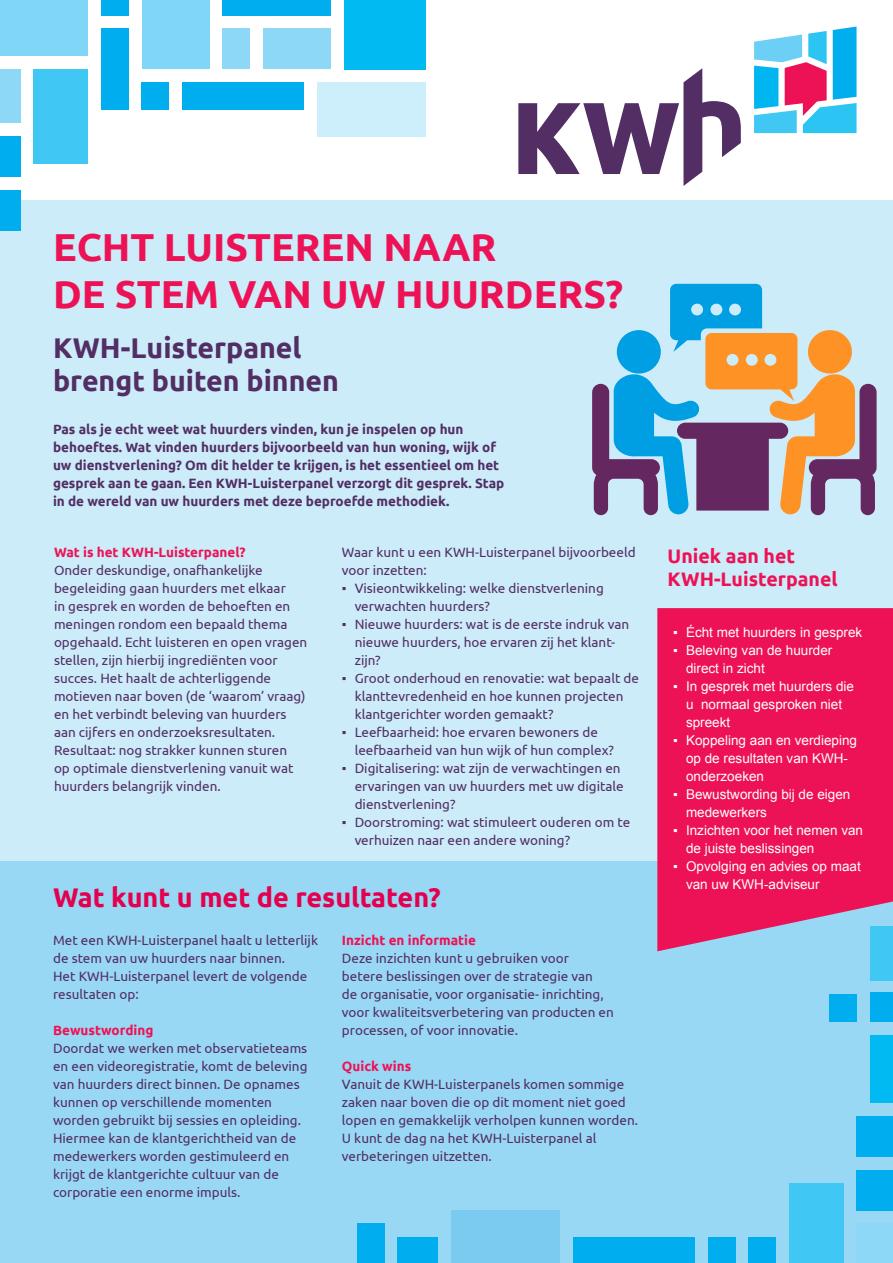
<style>
.page{position:relative;width:893px;height:1263px;background:#fff}
.page>*{position:absolute;margin:0;border:0;box-sizing:border-box;transform-origin:0 0}
.t1{font:700 39px "Ubuntu";color:#ed1255}
.t2{font:700 28.5px/33px "Ubuntu";color:#522e64}
.t3{font:700 27px "Ubuntu";color:#e4004e}
.t4{font:700 19.5px "Ubuntu";color:#ed1255}
.t5{font:13.5px/18px "Ubuntu";color:#522e64}
.t6{font:13.5px/18px "Arial";color:#fff}
.t7{font:700 13.5px/18px "Ubuntu";color:#522e64}
.t8{font:700 13.5px "Ubuntu";color:#ed1255}
.s1{font-family:"Arial"}
</style>
<div class="page">
<svg style="left:754px;top:27px;width:102px;height:106px"></svg>
<svg style="left:518px;top:68px;width:223px;height:118px"></svg>
<div style="left:0;top:201px;width:893px;height:660px;background:#ccecf9"></div>
<div style="left:0;top:861px;width:893px;height:402px;background:#99d8f4"></div>
<svg style="left:657px;top:608px;width:236px;height:343px;background:#e72060"></svg>
<div style="left:357px;top:1224px;width:27px;height:39px;background:#00aeef"></div>
<div style="left:857px;top:1224px;width:36px;height:39px;background:#8dd7f7"></div>
<div style="left:789px;top:1183px;width:54px;height:80px;background:#40c7f4"></div>
<div style="left:857px;top:1116px;width:36px;height:40px;background:#00aeef"></div>
<div style="left:830px;top:994px;width:27px;height:27px;background:#00aeef"></div>
<div style="left:870px;top:1035px;width:23px;height:67px;background:#00baf1"></div>
<div style="left:870px;top:992px;width:23px;height:29px;background:#00aeef"></div>
<div style="left:870px;top:927px;width:23px;height:54px;background:#40c7f4"></div>
<div style="left:749px;top:1237px;width:27px;height:26px;background:#00aeef"></div>
<div style="left:857px;top:1170px;width:36px;height:40px;background:#00aeef"></div>
<div style="left:573px;top:1237px;width:122px;height:26px;background:#00aeef"></div>
<div style="left:708px;top:1237px;width:27px;height:26px;background:#00aeef"></div>
<div style="left:398px;top:1237px;width:40px;height:26px;background:#00aeef"></div>
<div style="left:452px;top:1210px;width:108px;height:53px;background:#7bcaf0"></div>
<div style="left:0;top:70px;width:20px;height:53px;background:#8dd7f7"></div>
<div style="left:34px;top:69px;width:54px;height:95px;background:#40c7f4"></div>
<div style="left:0;top:191px;width:20px;height:40px;background:#00aeef"></div>
<div style="left:101px;top:29px;width:27px;height:81px;background:#00aeef"></div>
<div style="left:101px;top:0;width:27px;height:15px;background:#00aeef"></div>
<div style="left:223px;top:29px;width:27px;height:40px;background:#8dd7f7"></div>
<div style="left:263px;top:29px;width:68px;height:40px;background:#8dd7f7"></div>
<div style="left:344px;top:0;width:81px;height:69px;background:#00baf1"></div>
<div style="left:223px;top:0;width:108px;height:15px;background:#00aeef"></div>
<div style="left:0;top:137px;width:20px;height:40px;background:#00aeef"></div>
<div style="left:182px;top:83px;width:122px;height:27px;background:#00aeef"></div>
<div style="left:142px;top:83px;width:27px;height:27px;background:#00aeef"></div>
<div style="left:142px;top:0;width:67px;height:69px;background:#80d6f7"></div>
<div style="left:317px;top:83px;width:108px;height:54px;background:#cdeffb"></div>
<div style="left:0;top:0;width:88px;height:56px;background:#80d6f7"></div>
<svg style="left:592px;top:284px;width:285px;height:231px"></svg>
<p class="t1" style="left:53px;top:224px;width:445px">ECHT LUISTEREN NAAR</p>
<p class="t1" style="left:53px;top:270px;width:572px">DE STEM VAN UW HUURDERS?</p>
<p class="t2" style="left:53px;top:331px;width:287px">KWH-Luisterpanel brengt buiten binnen</p>
<p class="t7" style="left:53px;top:420px;width:453px">Pas als je echt weet wat huurders vinden, kun je inspelen op hun behoeftes. Wat vinden huurders bijvoorbeeld van hun woning, wijk of uw dienstverlening? Om dit helder te krijgen, is het essentieel om het gesprek aan te gaan. Een KWH-Luisterpanel verzorgt dit gesprek. Stap in de wereld van uw huurders met deze beproefde methodiek.</p>
<p class="t8" style="left:54px;top:544px;width:193px">Wat is het KWH-Luisterpanel?</p>
<p class="t5" style="left:54px;top:561px;width:255px">Onder deskundige, onafhankelijke begeleiding gaan huurders met elkaar<br>in gesprek en worden de behoeften en meningen rondom een bepaald thema opgehaald. Echt luisteren en open vragen stellen, zijn hierbij ingrediënten voor succes. Het haalt de achterliggende motieven naar boven (de ‘waarom’ vraag) en het verbindt beleving van huurders aan cijfers en onderzoeksresultaten.<br>Resultaat: nog strakker kunnen sturen<br>op optimale dienstverlening vanuit wat huurders belangrijk vinden.</p>
<p class="t5" style="left:342px;top:543px;width:295px">Waar kunt u een KWH-Luisterpanel bijvoorbeeld voor inzetten:</p>
<p class="t5" style="left:355px;top:579px;width:251px;text-indent:-13px"><span class="s1">▪</span> Visieontwikkeling: welke dienstverlening verwachten huurders?</p>
<p class="t5" style="left:355px;top:615px;width:276px;text-indent:-13px"><span class="s1">▪</span> Nieuwe huurders: wat is de eerste indruk van nieuwe huurders, hoe ervaren zij het klant&shy;zijn?</p>
<p class="t5" style="left:355px;top:669px;width:286px;text-indent:-13px"><span class="s1">▪</span> Groot onderhoud en renovatie: wat bepaalt de klanttevredenheid en hoe kunnen projecten klantgerichter worden gemaakt?</p>
<p class="t5" style="left:355px;top:723px;width:261px;text-indent:-13px"><span class="s1">▪</span> Leefbaarheid: hoe ervaren bewoners de leefbaarheid van hun wijk of hun complex?</p>
<p class="t5" style="left:355px;top:759px;width:271px;text-indent:-13px"><span class="s1">▪</span> Digitalisering: wat zijn de verwachtingen en ervaringen van uw huurders met uw digitale dienstverlening?</p>
<p class="t5" style="left:355px;top:813px;width:277px;text-indent:-13px"><span class="s1">▪</span> Doorstroming: wat stimuleert ouderen om te verhuizen naar een andere woning?</p>
<p class="t3" style="left:53px;top:881px;width:389px">Wat kunt u met de resultaten?</p>
<p class="t5" style="left:53px;top:931px;width:267px">Met een KWH-Luisterpanel haalt u letterlijk de stem van uw huurders naar binnen.<br>Het KWH-Luisterpanel levert de volgende resultaten op:</p>
<p class="t8" style="left:53px;top:1022px;width:102px">Bewustwording</p>
<p class="t5" style="left:53px;top:1039px;width:256px">Doordat we werken met observatieteams en een videoregistratie, komt de beleving van huurders direct binnen. De opnames kunnen op verschillende momenten worden gebruikt bij sessies en opleiding.<br>Hiermee kan de klantgerichtheid van de medewerkers worden gestimuleerd en krijgt de klantgerichte cultuur van de corporatie een enorme impuls.</p>
<p class="t8" style="left:342px;top:932px;width:136px">Inzicht en informatie</p>
<p class="t5" style="left:342px;top:949px;width:274px">Deze inzichten kunt u gebruiken voor<br>betere beslissingen over de strategie van<br>de organisatie, voor organisatie- inrichting, voor kwaliteitsverbetering van producten en processen, of voor innovatie.</p>
<p class="t8" style="left:342px;top:1058px;width:71px">Quick wins</p>
<p class="t5" style="left:342px;top:1075px;width:298px">Vanuit de KWH-Luisterpanels komen sommige zaken naar boven die op dit moment niet goed lopen en gemakkelijk verholpen kunnen worden.<br>U kunt de dag na het KWH-Luisterpanel al verbeteringen uitzetten.</p>
<p class="t4" style="left:668px;top:544px;width:129px">Uniek aan het</p>
<p class="t4" style="left:668px;top:567px;width:172px">KWH-Luisterpanel</p>
<p class="t6" style="left:673px;top:623px;width:191px">▪ Écht met huurders in gesprek</p>
<p class="t6" style="left:686px;top:641px;width:148px;text-indent:-13px">▪ Beleving van de huurder direct in zicht</p>
<p class="t6" style="left:686px;top:677px;width:170px;text-indent:-13px">▪ In gesprek met huurders die u normaal gesproken niet spreekt</p>
<p class="t6" style="left:686px;top:731px;width:173px;text-indent:-13px">▪ Koppeling aan en verdieping op de resultaten van KWH&shy;onderzoeken</p>
<p class="t6" style="left:686px;top:785px;width:166px;text-indent:-13px">▪ Bewustwording bij de eigen medewerkers</p>
<p class="t6" style="left:686px;top:821px;width:179px;text-indent:-13px">▪ Inzichten voor het nemen van de juiste beslissingen</p>
<p class="t6" style="left:686px;top:857px;width:176px;text-indent:-13px">▪ Opvolging en advies op maat van uw KWH-adviseur</p>
</div>
